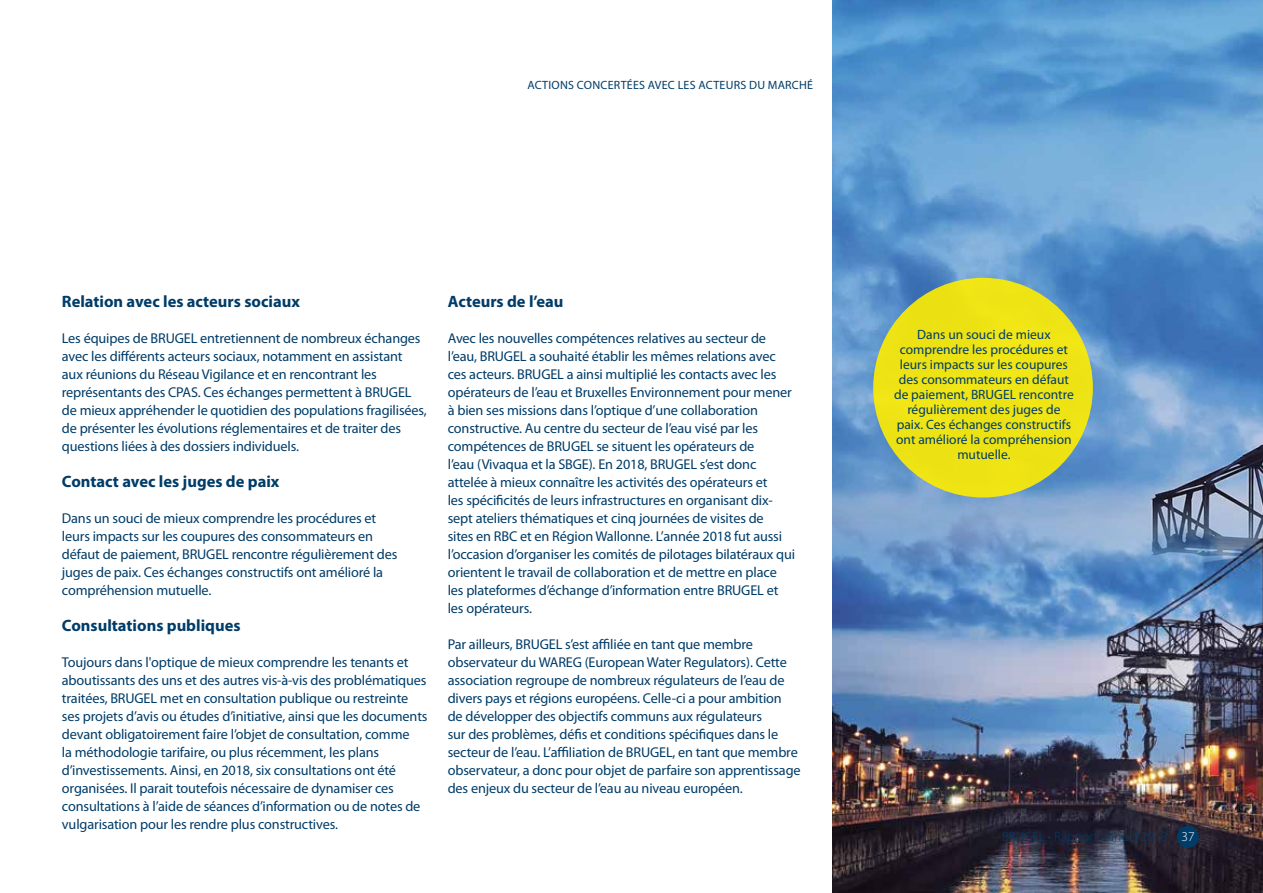
<style>
.page{position:relative;width:1263px;height:893px;background:#fff}
.page>*{position:absolute;margin:0;border:0;box-sizing:border-box;transform-origin:0 0}
.t1{font:700 16.5px "Myriad Pro";color:#003c68}
.t2{font:14.25px/18px "Myriad Pro";letter-spacing:-.01em;color:#003c68}
.t3{font:13.5px/15px "Myriad Pro";color:#003c68;text-align:center}
.t4{font:300 13.5px "Myriad Pro";color:#003c68}
.t5{font:12px "Myriad Pro";letter-spacing:.02em;color:#003c68}
.s1{color:#fff}
</style>
<div class="page">
<img style="left:833px;top:580px;width:430px;height:313px">
<img style="left:833px;top:0;width:430px;height:580px">
<div style="left:873px;top:278px;width:220px;height:219px;background:#eee314;border-radius:50%"></div>
<div style="left:1177px;top:826px;width:22px;height:22px;background:#003c68;border-radius:50%"></div>
<p class="t5" style="left:527px;top:79px;width:287px">ACTIONS CONCERTÉES AVEC LES ACTEURS DU MARCHÉ</p>
<p class="t1" style="left:62px;top:292px;width:239px">Relation avec les acteurs sociaux</p>
<p class="t2" style="left:62px;top:329px;width:366px">Les équipes de BRUGEL entretiennent de nombreux échanges avec les différents acteurs sociaux, notamment en assistant aux réunions du Réseau Vigilance et en rencontrant les représentants des CPAS. Ces échanges permettent à BRUGEL de mieux appréhender le quotidien des populations fragilisées, de présenter les évolutions réglementaires et de traiter des questions liées à des dossiers individuels.</p>
<p class="t1" style="left:62px;top:472px;width:219px">Contact avec les juges de paix</p>
<p class="t2" style="left:62px;top:509px;width:337px">Dans un souci de mieux comprendre les procédures et leurs impacts sur les coupures des consommateurs en défaut de paiement, BRUGEL rencontre régulièrement des juges de paix. Ces échanges constructifs ont amélioré la compréhension mutuelle.</p>
<p class="t1" style="left:62px;top:616px;width:180px">Consultations publiques</p>
<p class="t2" style="left:62px;top:653px;width:367px">Toujours dans l'optique de mieux comprendre les tenants et aboutissants des uns et des autres vis-à-vis des problématiques traitées, BRUGEL met en consultation publique ou restreinte ses projets d’avis ou études d’initiative, ainsi que les documents devant obligatoirement faire l’objet de consultation, comme<br>la méthodologie tarifaire, ou plus récemment, les plans d’investissements. Ainsi, en 2018, six consultations ont été organisées. Il parait toutefois nécessaire de dynamiser ces consultations à l’aide de séances d’information ou de notes de vulgarisation pour les rendre plus constructives.</p>
<p class="t1" style="left:448px;top:292px;width:117px">Acteurs de l’eau</p>
<p class="t2" style="left:448px;top:329px;width:349px">Avec les nouvelles compétences relatives au secteur de l’eau, BRUGEL a souhaité établir les mêmes relations avec ces acteurs. BRUGEL a ainsi multiplié les contacts avec les opérateurs de l’eau et Bruxelles Environnement pour mener à bien ses missions dans l’optique d’une collaboration constructive. Au centre du secteur de l’eau visé par les compétences de BRUGEL se situent les opérateurs de<br>l’eau (Vivaqua et la SBGE). En 2018, BRUGEL s’est donc attelée à mieux connaître les activités des opérateurs et<br>les spécificités de leurs infrastructures en organisant dix&shy;sept ateliers thématiques et cinq journées de visites de<br>sites en RBC et en Région Wallonne. L’année 2018 fut aussi l’occasion d’organiser les comités de pilotages bilatéraux qui orientent le travail de collaboration et de mettre en place les plateformes d’échange d’information entre BRUGEL et les opérateurs.</p>
<p class="t2" style="left:448px;top:635px;width:354px">Par ailleurs, BRUGEL s’est affiliée en tant que membre observateur du WAREG (European Water Regulators). Cette association regroupe de nombreux régulateurs de l’eau de divers pays et régions européens. Celle-ci a pour ambition<br>de développer des objectifs communs aux régulateurs<br>sur des problèmes, défis et conditions spécifiques dans le secteur de l’eau. L’affiliation de BRUGEL, en tant que membre observateur, a donc pour objet de parfaire son apprentissage des enjeux du secteur de l’eau au niveau européen.</p>
<p class="t3" style="left:894px;top:327px;width:181px">Dans un souci de mieux comprendre les procédures et leurs impacts sur les coupures des consommateurs en défaut de paiement, BRUGEL rencontre régulièrement des juges de paix. Ces échanges constructifs ont amélioré la compréhension mutuelle.</p>
<p class="t4" style="left:1002px;top:829px;width:194px">BRUGEL • Rapport annuel 2018 <span class="s1">37</span></p>
</div>
